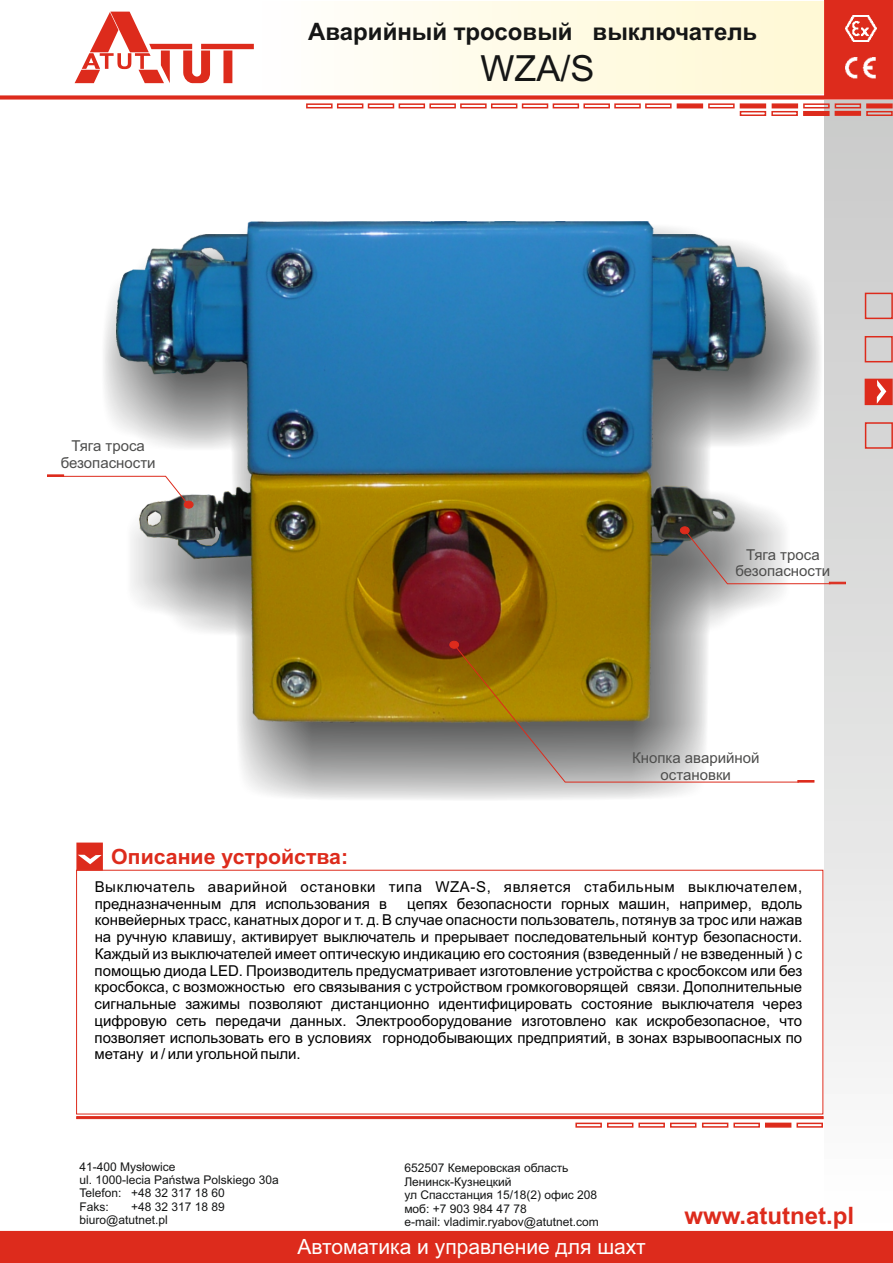
<style>
.page{position:relative;width:893px;height:1263px;background:#fff}
.page>*{position:absolute;margin:0;border:0;box-sizing:border-box;transform-origin:0 0}
.t1{font:36px "Arial";color:#151616}
.t2{font:700 24px "Arial";color:#151616}
.t3{font:700 24px "Arial";color:#dd2b1c}
.t4{font:21px "Arial";color:#fff}
.t5{font:700 21px "Arial";color:#dd2b1c}
.t6{font:15px/16.8px "Arial";color:#000;text-align:justify}
.t7{font:15px/16.8px "Arial";letter-spacing:.04em;color:#000}
.t8{font:15px/16.8px "Arial";color:#4e4e4d;text-align:center}
.t9{font:12px/13.4px "Arial";color:#151616}
</style>
<div class="page">
<div style="left:825px;top:100px;width:68px;height:1130px;background:linear-gradient(to bottom,#c7c7c7,#fbfbfb)"></div>
<div style="left:0;top:1230px;width:893px;height:33px;background:#dd2b1c"></div>
<div style="left:865px;top:422px;width:28px;height:27px;border:2px solid #dd2b1c"></div>
<div style="left:865px;top:336px;width:28px;height:26px;border:2px solid #dd2b1c"></div>
<div style="left:865px;top:293px;width:28px;height:26px;border:2px solid #dd2b1c"></div>
<svg style="left:864px;top:378px;width:29px;height:28px"></svg>
<svg style="left:76px;top:1116px;width:747px;height:12px"></svg>
<div style="left:733px;top:1122px;width:27px;height:6px;border:2px solid #dd2b1c"></div>
<div style="left:702px;top:1122px;width:26px;height:6px;border:2px solid #dd2b1c"></div>
<svg style="left:76px;top:842px;width:28px;height:29px"></svg>
<svg style="left:0;top:0;width:893px;height:117px"></svg>
<div style="left:614px;top:103px;width:27px;height:5px;border:2px solid #dd2b1c"></div>
<div style="left:866px;top:111px;width:27px;height:5px;border:2px solid #dd2b1c"></div>
<div style="left:583px;top:103px;width:27px;height:5px;border:2px solid #dd2b1c"></div>
<div style="left:553px;top:103px;width:26px;height:5px;border:2px solid #dd2b1c"></div>
<div style="left:522px;top:103px;width:26px;height:5px;border:2px solid #dd2b1c"></div>
<div style="left:491px;top:103px;width:26px;height:5px;border:2px solid #dd2b1c"></div>
<div style="left:740px;top:111px;width:26px;height:5px;border:2px solid #dd2b1c"></div>
<div style="left:429px;top:103px;width:27px;height:5px;border:2px solid #dd2b1c"></div>
<div style="left:399px;top:103px;width:26px;height:5px;border:2px solid #dd2b1c"></div>
<div style="left:368px;top:103px;width:26px;height:5px;border:2px solid #dd2b1c"></div>
<div style="left:337px;top:103px;width:26px;height:5px;border:2px solid #dd2b1c"></div>
<div style="left:306px;top:103px;width:27px;height:5px;border:2px solid #dd2b1c"></div>
<div style="left:460px;top:103px;width:27px;height:5px;border:2px solid #dd2b1c"></div>
<div style="left:100px;top:225px;width:724px;height:576px;background:#151616;opacity:.69"></div>
<img style="left:117px;top:221px;width:648px;height:501px">
<div style="left:680px;top:527px;width:9px;height:7px;background:#dd2b1c;border:1px solid #dd2b1c;border-radius:50%"></div>
<svg style="left:685px;top:530px;width:161px;height:54px"></svg>
<svg style="left:454px;top:645px;width:345px;height:137px"></svg>
<div style="left:450px;top:641px;width:9px;height:7px;background:#dd2b1c;border:1px solid #dd2b1c;border-radius:50%"></div>
<svg style="left:797px;top:780px;width:17px;height:2px"></svg>
<div style="left:184px;top:501px;width:9px;height:7px;background:#dd2b1c;border:1px solid #dd2b1c;border-radius:50%"></div>
<svg style="left:47px;top:475px;width:142px;height:30px"></svg>
<h2 class="t2" style="left:308px;top:22px;width:451px">Аварийный тросовый выключатель</h2>
<h1 class="t1" style="left:480px;top:55px;width:116px">WZA/S</h1>
<p class="t8" style="left:61px;top:439px;width:96px">Тяга троса безопасности</p>
<h3 class="t5" style="left:111px;top:848px;width:238px">Oписание устройства:</h3>
<p class="t8" style="left:735px;top:547px;width:96px">Тяга троса безопасности</p>
<p class="t8" style="left:632px;top:751px;width:129px">Кнопка аварийной остановки</p>
<p class="t7" style="left:95px;top:879px;width:709px">Выключатель аварийной остановки типа WZA-S, является стабильным выключателем, предназначенным для использования в</p>
<p class="t6" style="left:95px;top:896px;width:709px;text-indent:313px">цепях безопасности горных машин, например, вдоль конвейерных трасс, канатных дорог и т. д. В случае опасности пользователь, потянув за трос или нажав на ручную клавишу, активирует выключатель и прерывает последовательный контур безопасности.<br>Каждый из выключателей имеет оптическую индикацию его состояния (взведенный / не взведенный ) с помощью диoда LED. Производитель предусматривает изготовление устройства с кросбоксом или без кросбокса, с возможностью его связывания с устройством громкоговорящей связи. Дополнительные сигнальные зажимы позволяют дистанционно идентифицировать состояние выключателя через цифровую сеть передачи данных. Электрооборудование изготовлено как искробезопасное, что позволяет использовать его в условиях горнодобывающих предприятий, в зонах взрывоопасных по метану и / или угольной пыли.</p>
<p class="t9" style="left:79px;top:1161px;width:201px">41-400 Mysłowice<br>ul. 1000-lecia Państwa Polskiego 30a<br>Telefon: +48 32 317 18 60<br>Faks:</p>
<p class="t9" style="left:404px;top:1162px;width:196px">652507 Кемеровская область<br>Ленинск-Кузнецкий<br>ул Спасстанция 15/18(2) офис 208 моб: +7 903 984 47 78<br>e-mail: vladimir.ryabov@atutnet.com</p>
<p class="t9" style="left:79px;top:1201px;width:147px;text-indent:52px">+48 32 317 18 89 biuro@atutnet.pl</p>
<h2 class="t3" style="left:684px;top:1206px;width:171px">www.atutnet.pl</h2>
<h3 class="t4" style="left:297px;top:1238px;width:350px">Автоматика и управление для шахт</h3>
</div>
